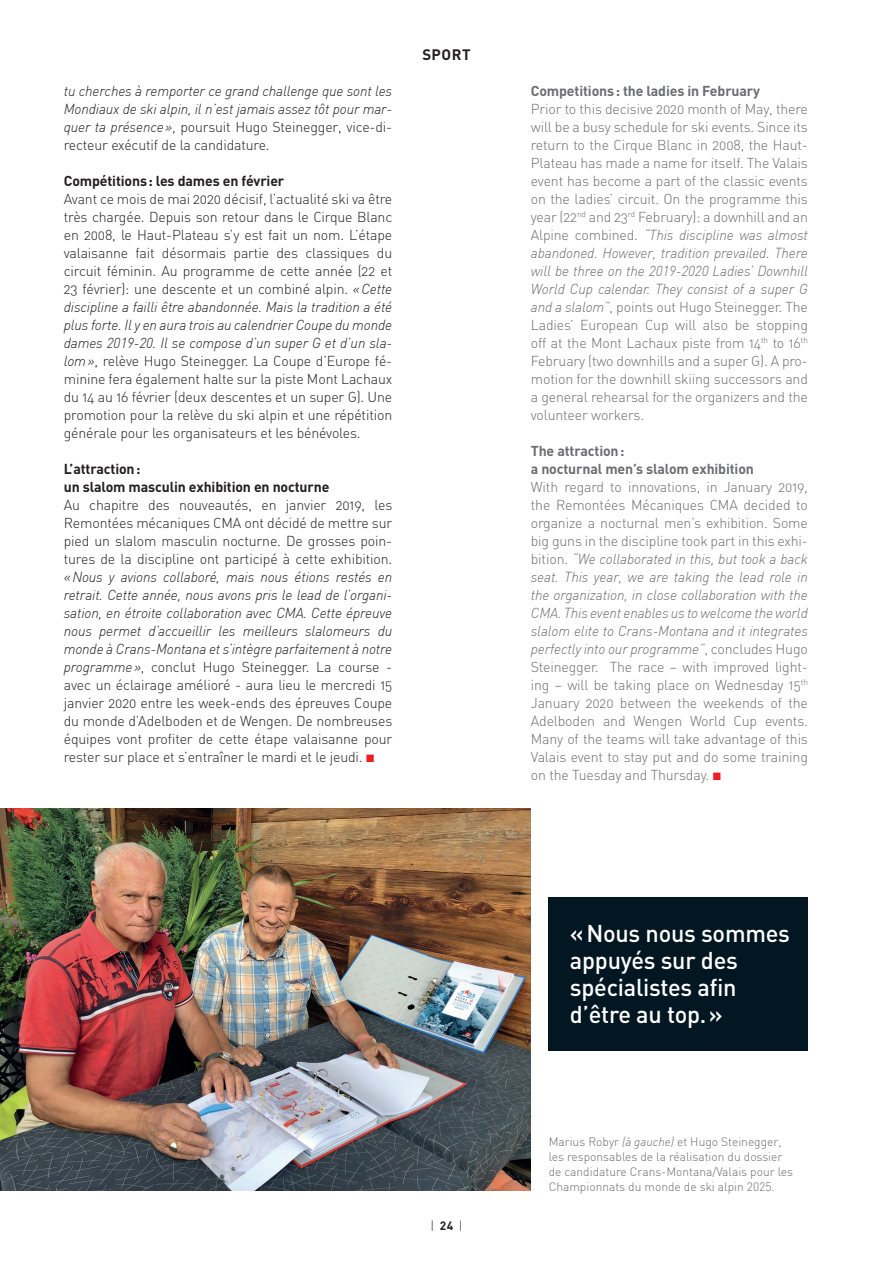
<style>
.page{position:relative;width:893px;height:1263px;background:#fff}
.page>*{position:absolute;margin:0;border:0;box-sizing:border-box;transform-origin:0 0}
.t1{font:500 24px/27px "DIN";letter-spacing:-.01em;color:#fff}
.t2{font:700 15px "DIN";letter-spacing:.03em;color:#231f20}
.t3{font:14.25px/18px "DIN Light Alternate";letter-spacing:-.01em;color:#231f20;text-align:justify}
.t4{font:14.25px/18px "DIN Light Alternate";letter-spacing:-.01em;color:#6c6d70;text-align:justify}
.t5{font:italic 300 14.25px/18px "DIN";letter-spacing:-.01em;color:#231f20;text-align:justify}
.t6{font:italic 300 14.25px/18px "DIN";letter-spacing:-.01em;color:#6c6d70;text-align:justify}
.t7{font:700 14.25px/18px "DIN";letter-spacing:-.01em;color:#231f20}
.t8{font:700 14.25px/18px "DIN";letter-spacing:-.01em;color:#6c6d70}
.t9{font:300 12px/15px "DIN";color:#6c6d70}
.t10{font:300 12px "DIN";color:#231f20}
.s1{font-family:"DIN";font-weight:300;font-style:italic}
.s2{font-family:"Chronicle Text G1";font-size:12px;color:#ee1d23}
.s3{font-weight:700}
.s4{font-family:"DIN Light Alternate";font-weight:400;font-style:normal}
.s5{font-style:italic}
</style>
<div class="page">
<img style="left:0;top:808px;width:531px;height:383px">
<div style="left:549px;top:897px;width:259px;height:154px;background:#031722"></div>
<p class="t5" style="left:64px;top:82px;width:330px">tu cherches à remporter ce grand challenge que sont les<br>Mondiaux de ski alpin, il n’est jamais assez tôt pour mar-</p>
<p class="t3" style="left:64px;top:118px;width:330px"><span class="s1">quer ta présence»</span>, poursuit Hugo Steinegger, vice-di&shy;recteur exécutif de la candidature.</p>
<p class="t7" style="left:64px;top:171px;width:222px">Compétitions: les dames en février</p>
<p class="t3" style="left:64px;top:190px;width:330px">Avant ce mois de mai 2020 décisif, l’actualité ski va être très chargée. Depuis son retour dans le Cirque Blanc en 2008, le Haut-Plateau s’y est fait un nom. L’étape valaisanne fait désormais partie des classiques du circuit féminin. Au programme de cette année (22 et 23 février): une descente et un combiné alpin. <span class="s1">«Cette</span></p>
<p class="t5" style="left:64px;top:298px;width:330px">discipline a failli être abandonnée. Mais la tradition a été plus forte. Il y en aura trois au calendrier Coupe du monde dames 2019-20. Il se compose d’un super G et d’un sla-</p>
<p class="t3" style="left:64px;top:352px;width:330px"><span class="s1">lom»</span>, relève Hugo Steinegger. La Coupe d’Europe fé&shy;minine fera également halte sur la piste Mont Lachaux du 14 au 16 février (deux descentes et un super G). Une promotion pour la relève du ski alpin et une répétition générale pour les organisateurs et les bénévoles.</p>
<p class="t7" style="left:64px;top:459px;width:267px">L’attraction:<br>un slalom masculin exhibition en nocturne</p>
<p class="t3" style="left:64px;top:496px;width:330px">Au chapitre des nouveautés, en janvier 2019, les Remontées mécaniques CMA ont décidé de mettre sur pied un slalom masculin nocturne. De grosses poin&shy;tures de la discipline ont participé à cette exhibition.</p>
<p class="t5" style="left:64px;top:568px;width:330px">«Nous y avions collaboré, mais nous étions restés en retrait. Cette année, nous avons pris le lead de l’organi&shy;sation, en étroite collaboration avec CMA. Cette épreuve nous permet d’accueillir les meilleurs slalomeurs du monde à Crans-Montana et s’intègre parfaitement à notre</p>
<p class="t3" style="left:64px;top:658px;width:330px"><span class="s1">programme»</span>, conclut Hugo Steinegger. La course - avec un éclairage amélioré - aura lieu le mercredi 15 janvier 2020 entre les week-ends des épreuves Coupe du monde d’Adelboden et de Wengen. De nombreuses équipes vont profiter de cette étape valaisanne pour rester sur place et s’entraîner le mardi et le jeudi. <span class="s2">•</span></p>
<p class="t2" style="left:422px;top:45px;width:50px">SPORT</p>
<p class="t10" style="left:430px;top:1218px;width:34px">| <span class="s3">24</span> |</p>
<p class="t8" style="left:531px;top:81px;width:231px">Competitions: the ladies in February</p>
<p class="t4" style="left:531px;top:100px;width:279px">Prior to this decisive 2020 month of May, there will be a busy schedule for ski events. Since its return to the Cirque Blanc in 2008, the Haut-Plateau has made a name for itself. The Valais event has become a part of the classic events on the ladies’ circuit. On the programme this year (22<sup>nd</sup> and 23<sup>rd</sup> February): a downhill and an</p>
<p class="t6" style="left:531px;top:226px;width:279px"><span class="s4">Alpine combined.</span> “This discipline was almost abandoned. However, tradition prevailed. There will be three on the 2019-2020 Ladies’ Downhill World Cup calendar. They consist of a super G</p>
<p class="t4" style="left:531px;top:298px;width:279px"><span class="s1">and a slalom”</span>, points out Hugo Steinegger. The Ladies’ European Cup will also be stopping off at the Mont Lachaux piste from 14<sup>th</sup> to 16<sup>th </sup>February (two downhills and a super G). A pro&shy;motion for the downhill skiing successors and a general rehearsal for the organizers and the volunteer workers.</p>
<p class="t8" style="left:531px;top:441px;width:225px">The attraction:<br>a nocturnal men’s slalom exhibition</p>
<p class="t4" style="left:531px;top:478px;width:279px">With regard to innovations, in January 2019, the Remontées Mécaniques CMA decided to organize a nocturnal men’s exhibition. Some big guns in the discipline took part in this exhi-</p>
<p class="t6" style="left:531px;top:550px;width:279px"><span class="s4">bition.</span> “We collaborated in this, but took a back seat. This year, we are taking the lead role in the organization, in close collaboration with the CMA. This event enables us to welcome the world slalom elite to Crans-Montana and it integrates perfectly into our programme”<span class="s4">, concludes Hugo</span></p>
<p class="t4" style="left:531px;top:658px;width:279px">Steinegger. The race – with improved light&shy;ing – will be taking place on Wednesday 15<sup>th </sup>January 2020 between the weekends of the Adelboden and Wengen World Cup events.<br>Many of the teams will take advantage of this Valais event to stay put and do some training on the Tuesday and Thursday. <span class="s2">•</span></p>
<h1 class="t1" style="left:570px;top:919px;width:221px">« Nous nous sommes appuyés sur des spécialistes afin d’être au top. »</h1>
<p class="t9" style="left:549px;top:1134px;width:246px">Marius Robyr <span class="s5">(à gauche)</span> et Hugo Steinegger, les responsables de la réalisation du dossier de candidature Crans-Montana/Valais pour les Championnats du monde de ski alpin 2025.</p>
</div>
